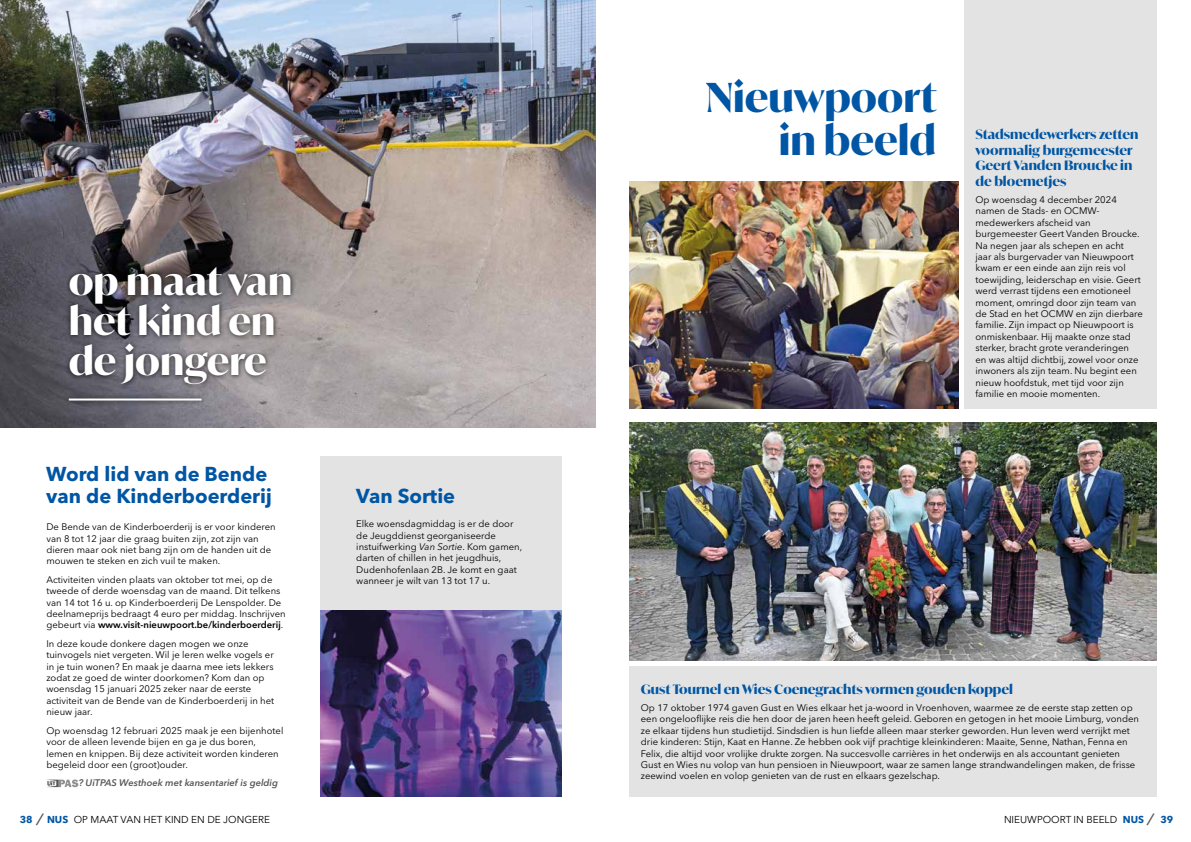
<style>
.page{position:relative;width:1191px;height:842px;background:#fff}
.page>*{position:absolute;margin:0;border:0;box-sizing:border-box;transform-origin:0 0}
.t1{font:700 40px/43px "Ivy Mode";color:#0056a4;text-align:right}
.t2{font:700 38px/40px "Ivy Mode";color:#fff}
.t3{font:700 20px/22px "Avenir Next LT Pro";color:#0056a4}
.t4{font:700 13px/15.6px "Ivy Mode";color:#0056a4}
.t5{font:10px "Avenir Next LT Pro";color:#000}
.t6{font:700 10px "Avenir Next LT Pro";color:#0056a4}
.t7{font:9.5px/11.4px "Avenir Next LT Pro";color:#000}
.t8{font:italic 600 9.5px "Avenir Next LT Pro";color:#575756}
.s1{font-style:italic}
.s2{font-weight:600}
.s3{font-weight:400;font-size:16px;color:#575756}
</style>
<div class="page">
<img style="left:0;top:0;width:595px;height:427px">
<div style="left:64px;top:263px;width:232px;height:127px;background:#000;opacity:.75"></div>
<div style="left:64px;top:393px;width:143px;height:13px;background:#000;opacity:.75"></div>
<hr style="left:69px;top:398px;width:133px;height:2px;background:#fff">
<div style="left:320px;top:456px;width:241px;height:171px;background:#e3e3e3"></div>
<svg style="left:47px;top:779px;width:31px;height:8px"></svg>
<img style="left:320px;top:610px;width:241px;height:187px">
<div style="left:964px;top:0;width:193px;height:408px;background:#e3e3e3"></div>
<img style="left:629px;top:181px;width:329px;height:227px">
<img style="left:629px;top:422px;width:528px;height:238px">
<div style="left:629px;top:666px;width:528px;height:131px;background:#e3e3e3"></div>
<h2 class="t2" style="left:69px;top:261px;width:225px">op maat van het kind en de jongere</h2>
<h1 class="t1" style="left:705px;top:76px;width:232px">Nieuwpoort in beeld</h1>
<h3 class="t4" style="left:975px;top:126px;width:164px">Stadsmedewerkers zetten voormalig burgemeester<br>Geert Vanden Broucke in de bloemetjes</h3>
<p class="t7" style="left:975px;top:194px;width:169px">Op woensdag 4 december 2024 namen de Stads- en OCMW&shy;medewerkers afscheid van burgemeester Geert Vanden Broucke.<br>Na negen jaar als schepen en acht<br>jaar als burgervader van Nieuwpoort kwam er een einde aan zijn reis vol toewijding, leiderschap en visie. Geert werd verrast tijdens een emotioneel moment, omringd door zijn team van de Stad en het OCMW en zijn dierbare familie. Zijn impact op Nieuwpoort is onmiskenbaar. Hij maakte onze stad sterker, bracht grote veranderingen<br>en was altijd dichtbij, zowel voor onze inwoners als zijn team. Nu begint een nieuw hoofdstuk, met tijd voor zijn familie en mooie momenten.</p>
<h3 class="t3" style="left:46px;top:463px;width:227px">Word lid van de Bende van de Kinderboerderij</h3>
<h3 class="t3" style="left:356px;top:485px;width:100px">Van Sortie</h3>
<p class="t7" style="left:356px;top:518px;width:167px">Elke woensdagmiddag is er de door de Jeugddienst georganiseerde instuifwerking <span class="s1">Van Sortie</span>. Kom gamen, darten of chillen in het jeugdhuis, Dudenhofenlaan 2B. Je komt en gaat wanneer je wilt van 13 tot 17 u.</p>
<p class="t7" style="left:46px;top:521px;width:231px">De Bende van de Kinderboerderij is er voor kinderen van 8 tot 12 jaar die graag buiten zijn, zot zijn van dieren maar ook niet bang zijn om de handen uit de mouwen te steken en zich vuil te maken.</p>
<p class="t7" style="left:46px;top:574px;width:241px">Activiteiten vinden plaats van oktober tot mei, op de tweede of derde woensdag van de maand. Dit telkens van 14 tot 16 u. op Kinderboerderij De Lenspolder. De deelnameprijs bedraagt 4 euro per middag. Inschrijven gebeurt via <span class="s2">www.visit-nieuwpoort.be/kinderboerderij</span>.</p>
<p class="t7" style="left:46px;top:638px;width:229px">In deze koude donkere dagen mogen we onze tuinvogels niet vergeten. Wil je leren welke vogels er in je tuin wonen? En maak je daarna mee iets lekkers zodat ze goed de winter doorkomen? Kom dan op woensdag 15 januari 2025 zeker naar de eerste activiteit van de Bende van de Kinderboerderij in het nieuw jaar.</p>
<p class="t7" style="left:46px;top:725px;width:238px">Op woensdag 12 februari 2025 maak je een bijenhotel voor de alleen levende bijen en ga je dus boren, lemen en knippen. Bij deze activiteit worden kinderen begeleid door een (groot)ouder.</p>
<p class="t8" style="left:78px;top:777px;width:201px">? UiTPAS Westhoek met kansentarief is geldig</p>
<h3 class="t4" style="left:641px;top:681px;width:374px">Gust Tournel en Wies Coenegrachts vormen gouden koppel</h3>
<p class="t7" style="left:641px;top:702px;width:499px">Op 17 oktober 1974 gaven Gust en Wies elkaar het ja-woord in Vroenhoven, waarmee ze de eerste stap zetten op een ongelooflijke reis die hen door de jaren heen heeft geleid. Geboren en getogen in het mooie Limburg, vonden ze elkaar tijdens hun studietijd. Sindsdien is hun liefde alleen maar sterker geworden. Hun leven werd verrijkt met drie kinderen: Stijn, Kaat en Hanne. Ze hebben ook vijf prachtige kleinkinderen: Maaite, Senne, Nathan, Fenna en Felix, die altijd voor vrolijke drukte zorgen. Na succesvolle carrières in het onderwijs en als accountant genieten Gust en Wies nu volop van hun pensioen in Nieuwpoort, waar ze samen lange strandwandelingen maken, de frisse zeewind voelen en volop genieten van de rust en elkaars gezelschap.</p>
<p class="t5" style="left:1004px;top:813px;width:115px">NIEUWPOORT IN BEELD</p>
<p class="t6" style="left:20px;top:813px;width:50px">38 <span class="s3">/</span> NUS</p>
<p class="t6" style="left:1122px;top:813px;width:52px">NUS <span class="s3">/</span> 39</p>
<p class="t5" style="left:74px;top:813px;width:198px">OP MAAT VAN HET KIND EN DE JONGERE</p>
</div>
